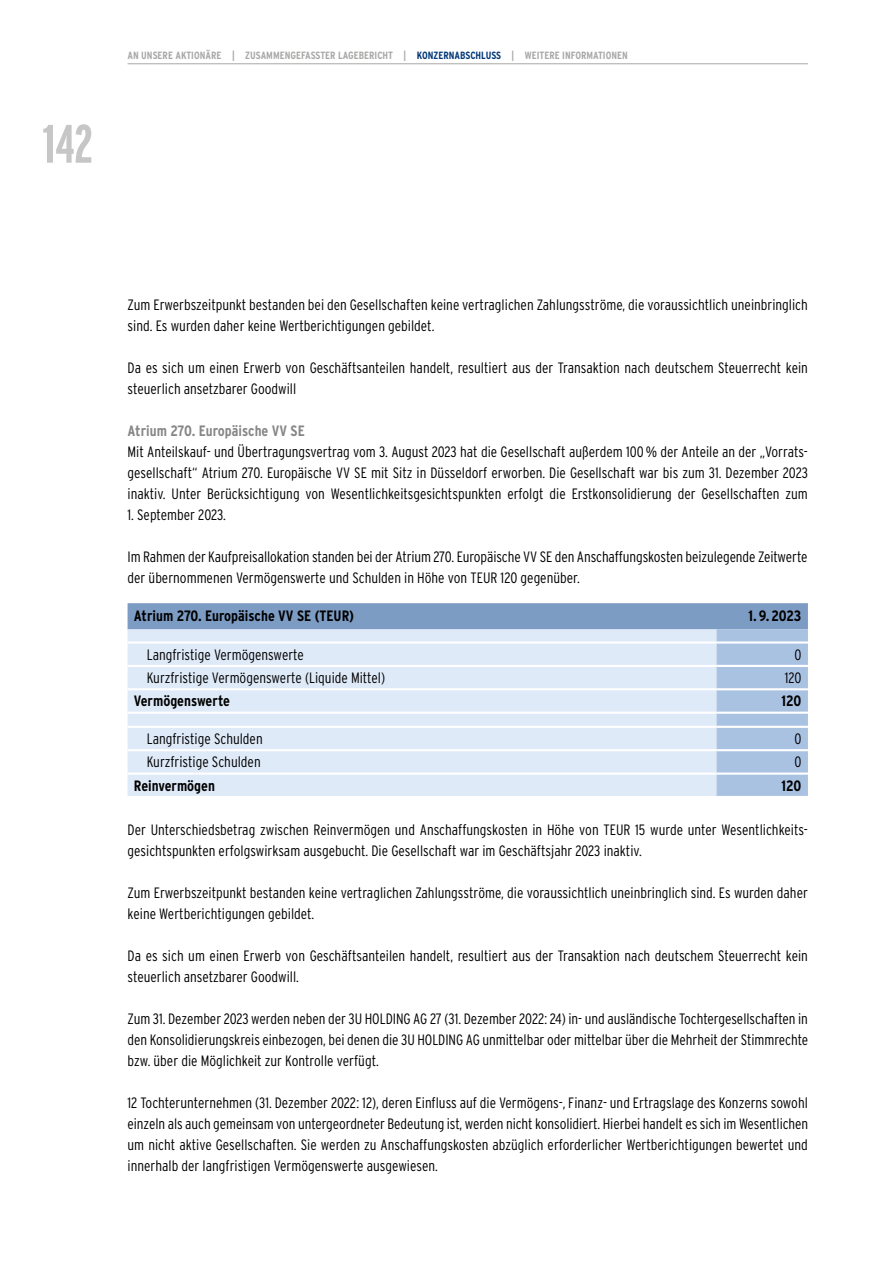
<style>
.page{position:relative;width:893px;height:1263px;background:#fff}
.page>*{position:absolute;margin:0;border:0;box-sizing:border-box;transform-origin:0 0}
.t1{font:700 54px "Interstate Compressed";color:#c6c6c6}
.t2{font:300 15px/21px "Interstate Condensed";color:#000}
.t3{font:700 15px "Interstate Condensed";color:#000}
.t4{font:700 15px "Interstate Condensed";color:#878787}
.t5{font:700 10.5px "Interstate Condensed";color:#a8a8a7}
.s1{color:#033878}
</style>
<div class="page">
<hr style="left:128px;top:63px;width:680px;height:1px;background:#a8a8a7">
<svg style="left:128px;top:603px;width:680px;height:193px;background:#cbdaed"></svg>
<hr style="left:128px;top:665px;width:588px;height:2px;background:#fff">
<hr style="left:716px;top:665px;width:92px;height:2px;background:#fff">
<hr style="left:128px;top:688px;width:588px;height:2px;background:#fff">
<hr style="left:716px;top:688px;width:92px;height:2px;background:#fff">
<hr style="left:128px;top:712px;width:588px;height:2px;background:#fff">
<hr style="left:716px;top:712px;width:92px;height:2px;background:#fff">
<hr style="left:128px;top:726px;width:588px;height:2px;background:#fff">
<hr style="left:716px;top:726px;width:92px;height:2px;background:#fff">
<hr style="left:128px;top:749px;width:588px;height:2px;background:#fff">
<hr style="left:716px;top:749px;width:92px;height:2px;background:#fff">
<hr style="left:128px;top:772px;width:588px;height:3px;background:#fff">
<hr style="left:716px;top:772px;width:92px;height:3px;background:#fff">
<hr style="left:128px;top:641px;width:588px;height:3px;background:#fff">
<hr style="left:716px;top:641px;width:92px;height:3px;background:#fff">
<h1 class="t1" style="left:43px;top:114px;width:52px">142</h1>
<p class="t5" style="left:128px;top:50px;width:502px">AN UNSERE AKTIONÄRE | ZUSAMMENGEFASSTER LAGEBERICHT | <span class="s1">KONZERNABSCHLUSS</span> | WEITERE INFORMATIONEN</p>
<p class="t2" style="left:128px;top:294px;width:682px">Zum Erwerbszeitpunkt bestanden bei den Gesellschaften keine vertraglichen Zahlungsströme, die voraussichtlich uneinbringlich sind. Es wurden daher keine Wertberichtigungen gebildet.</p>
<p class="t2" style="left:128px;top:357px;width:682px">Da es sich um einen Erwerb von Geschäftsanteilen handelt, resultiert aus der Transaktion nach deutschem Steuerrecht kein steuerlich ansetzbarer Goodwill</p>
<p class="t4" style="left:128px;top:422px;width:179px">Atrium 270. Europäische VV SE</p>
<p class="t2" style="left:128px;top:441px;width:682px;text-align:justify">Mit Anteilskauf- und Übertragungsvertrag vom 3. August 2023 hat die Gesellschaft außerdem 100% der Anteile an der „Vorrats&shy;gesellschaft“ Atrium 270. Europäische VV SE mit Sitz in Düsseldorf erworben. Die Gesellschaft war bis zum 31. Dezember 2023 inaktiv. Unter Berücksichtigung von Wesentlichkeitsgesichtspunkten erfolgt die Erstkonsolidierung der Gesellschaften zum</p>
<p class="t2" style="left:128px;top:504px;width:100px">1. September 2023.</p>
<p class="t2" style="left:128px;top:546px;width:681px">Im Rahmen der Kaufpreisallokation standen bei der Atrium 270. Europäische VV SE den Anschaffungskosten beizulegende Zeitwerte der übernommenen Vermögenswerte und Schulden in Höhe von TEUR 120 gegenüber.</p>
<p class="t3" style="left:134px;top:607px;width:222px">Atrium 270. Europäische VV SE (TEUR)</p>
<p class="t3" style="left:748px;top:607px;width:55px">1.9.2023</p>
<p class="t2" style="left:147px;top:644px;width:159px">Langfristige Vermögenswerte</p>
<p class="t2" style="left:794px;top:644px;width:9px">0</p>
<p class="t2" style="left:147px;top:667px;width:240px">Kurzfristige Vermögenswerte (Liquide Mittel)</p>
<p class="t2" style="left:785px;top:667px;width:18px">120</p>
<p class="t3" style="left:134px;top:693px;width:98px">Vermögenswerte</p>
<p class="t3" style="left:782px;top:693px;width:21px">120</p>
<p class="t2" style="left:147px;top:728px;width:118px">Langfristige Schulden</p>
<p class="t2" style="left:794px;top:728px;width:9px">0</p>
<p class="t2" style="left:147px;top:751px;width:116px">Kurzfristige Schulden</p>
<p class="t2" style="left:794px;top:751px;width:9px">0</p>
<p class="t3" style="left:134px;top:777px;width:83px">Reinvermögen</p>
<p class="t3" style="left:782px;top:777px;width:21px">120</p>
<p class="t2" style="left:128px;top:819px;width:682px">Der Unterschiedsbetrag zwischen Reinvermögen und Anschaffungskosten in Höhe von TEUR 15 wurde unter Wesentlichkeits&shy;gesichtspunkten erfolgswirksam ausgebucht. Die Gesellschaft war im Geschäftsjahr 2023 inaktiv.</p>
<p class="t2" style="left:128px;top:882px;width:682px">Zum Erwerbszeitpunkt bestanden keine vertraglichen Zahlungsströme, die voraussichtlich uneinbringlich sind. Es wurden daher keine Wertberichtigungen gebildet.</p>
<p class="t2" style="left:128px;top:945px;width:682px">Da es sich um einen Erwerb von Geschäftsanteilen handelt, resultiert aus der Transaktion nach deutschem Steuerrecht kein steuerlich ansetzbarer Goodwill.</p>
<p class="t2" style="left:128px;top:1008px;width:682px;text-align:justify">Zum 31. Dezember 2023 werden neben der 3U HOLDING AG 27 (31. Dezember 2022: 24) in- und ausländische Tochtergesellschaften in den Konsolidierungskreis einbezogen, bei denen die 3U HOLDING AG unmittelbar oder mittelbar über die Mehrheit der Stimmrechte bzw. über die Möglichkeit zur Kontrolle verfügt.</p>
<p class="t2" style="left:128px;top:1092px;width:682px;text-align:justify">12 Tochterunternehmen (31. Dezember 2022: 12), deren Einfluss auf die Vermögens-, Finanz- und Ertragslage des Konzerns sowohl einzeln als auch gemeinsam von untergeordneter Bedeutung ist, werden nicht konsolidiert. Hierbei handelt es sich im Wesentlichen um nicht aktive Gesellschaften. Sie werden zu Anschaffungskosten abzüglich erforderlicher Wertberichtigungen bewertet und innerhalb der langfristigen Vermögenswerte ausgewiesen.</p>
</div>
